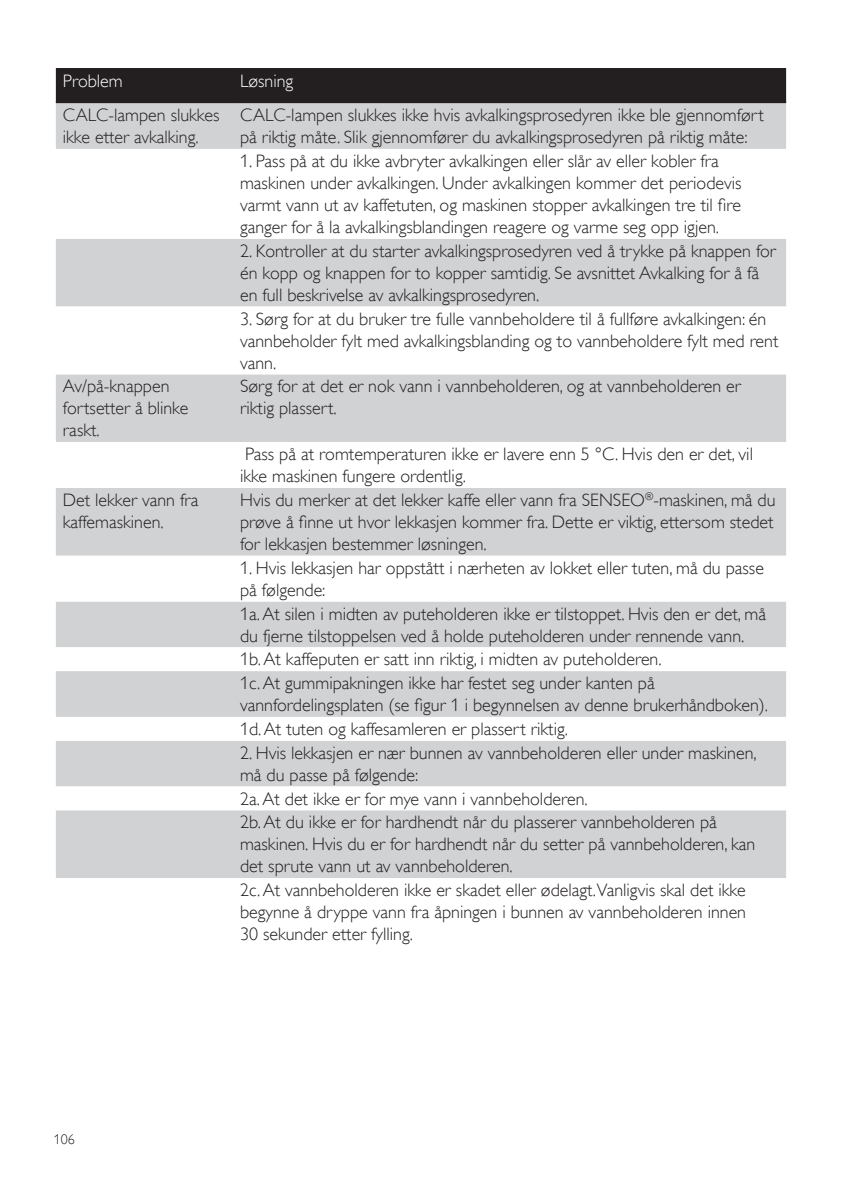
<style>
.page{position:relative;width:842px;height:1191px;background:#fff}
.page>*{position:absolute;margin:0;border:0;box-sizing:border-box;transform-origin:0 0}
.t1{font:18px/22px "Gill Sans Alt One WGL Light";color:#231f20}
.t2{font:18px "Gill Sans Alt One WGL Light";color:#fff}
.t3{font:14px "Gill Sans Alt One WGL Light";color:#231f20}
</style>
<div class="page">
<div style="left:56px;top:68px;width:730px;height:33px;background:#231f20"></div>
<div style="left:56px;top:103px;width:730px;height:46px;background:#d1d2d4"></div>
<svg style="left:56px;top:239px;width:730px;height:639px;fill:#d1d2d4"></svg>
<hr style="left:56px;top:101px;width:176px;height:2px;background:#231f20">
<hr style="left:232px;top:101px;width:554px;height:2px;background:#231f20">
<p class="t2" style="left:63px;top:73px;width:61px">Problem</p>
<p class="t2" style="left:240px;top:73px;width:55px">Løsning</p>
<p class="t1" style="left:63px;top:106px;width:158px">CALC-lampen slukkes ikke etter avkalking.</p>
<p class="t1" style="left:240px;top:106px;width:525px">CALC-lampen slukkes ikke hvis avkalkingsprosedyren ikke ble gjennomført på riktig måte. Slik gjennomfører du avkalkingsprosedyren på riktig måte:</p>
<p class="t1" style="left:240px;top:151px;width:503px">1. Pass på at du ikke avbryter avkalkingen eller slår av eller kobler fra maskinen under avkalkingen. Under avkalkingen kommer det periodevis varmt vann ut av kaffetuten, og maskinen stopper avkalkingen tre til fire ganger for å la avkalkingsblandingen reagere og varme seg opp igjen.</p>
<p class="t1" style="left:240px;top:241px;width:537px">2. Kontroller at du starter avkalkingsprosedyren ved å trykke på knappen for én kopp og knappen for to kopper samtidig. Se avsnittet Avkalking for å få en full beskrivelse av avkalkingsprosedyren.</p>
<p class="t1" style="left:240px;top:309px;width:540px">3. Sørg for at du bruker tre fulle vannbeholdere til å fullføre avkalkingen: én vannbeholder fylt med avkalkingsblanding og to vannbeholdere fylt med rent vann.</p>
<p class="t1" style="left:63px;top:377px;width:127px">Av/på-knappen fortsetter å blinke raskt.</p>
<p class="t1" style="left:240px;top:377px;width:502px">Sørg for at det er nok vann i vannbeholderen, og at vannbeholderen er riktig plassert.</p>
<p class="t1" style="left:240px;top:444px;width:514px">Pass på at romtemperaturen ikke er lavere enn 5 °C. Hvis den er det, vil ikke maskinen fungere ordentlig.</p>
<p class="t1" style="left:63px;top:490px;width:137px">Det lekker vann fra kaffemaskinen.</p>
<p class="t1" style="left:240px;top:490px;width:537px;text-align:justify">Hvis du merker at det lekker kaffe eller vann fra SENSEO<sup>®</sup>-maskinen, må du prøve å finne ut hvor lekkasjen kommer fra. Dette er viktig, ettersom stedet for lekkasjen bestemmer løsningen.</p>
<p class="t1" style="left:240px;top:558px;width:525px">1. Hvis lekkasjen har oppstått i nærheten av lokket eller tuten, må du passe på følgende:</p>
<p class="t1" style="left:240px;top:604px;width:528px">1a. At silen i midten av puteholderen ikke er tilstoppet. Hvis den er det, må du fjerne tilstoppelsen ved å holde puteholderen under rennende vann.</p>
<p class="t1" style="left:240px;top:649px;width:423px;line-height:23.8px">1b. At kaffeputen er satt inn riktig, i midten av puteholderen.<br>1c. At gummipakningen ikke har festet seg under kanten på</p>
<p class="t1" style="left:240px;top:693px;width:529px;line-height:23.8px">vannfordelingsplaten (se figur 1 i begynnelsen av denne brukerhåndboken).<br>1d. At tuten og kaffesamleren er plassert riktig.</p>
<p class="t1" style="left:240px;top:743px;width:518px">2. Hvis lekkasjen er nær bunnen av vannbeholderen eller under maskinen, må du passe på følgende:</p>
<p class="t1" style="left:240px;top:788px;width:478px;line-height:23.8px">2a. At det ikke er for mye vann i vannbeholderen.<br>2b. At du ikke er for hardhendt når du plasserer vannbeholderen på</p>
<p class="t1" style="left:240px;top:834px;width:517px">maskinen. Hvis du er for hardhendt når du setter på vannbeholderen, kan det sprute vann ut av vannbeholderen.</p>
<p class="t1" style="left:240px;top:880px;width:508px;text-align:justify">2c. At vannbeholderen ikke er skadet eller ødelagt.Vanligvis skal det ikke begynne å dryppe vann fra åpningen i bunnen av vannbeholderen innen 30 sekunder etter fylling.</p>
<p class="t3" style="left:54px;top:1133px;width:23px">106</p>
</div>
